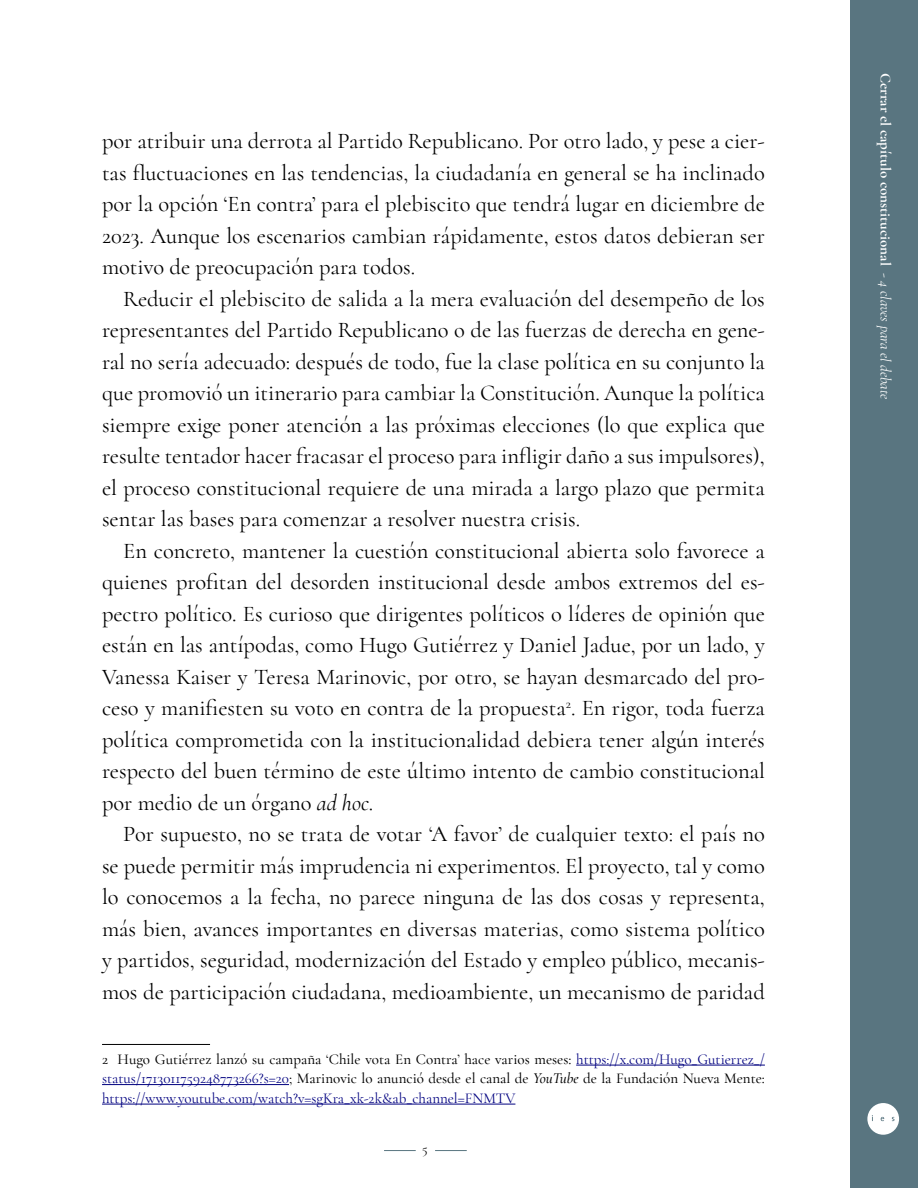
<style>
.page{position:relative;width:918px;height:1188px;background:#fff}
.page>*{position:absolute;margin:0;border:0;box-sizing:border-box;transform-origin:0 0}
.t1{font:22.5px/31.5px "Cormorant";color:#000;text-align:justify}
.t2{font:15px/19.5px "Cormorant Garamond";color:#000080;text-align:justify}
.t3{font:700 15px "Cormorant";color:#fff}
.t4{font:13.5px "Cormorant Garamond";color:#000}
.s1{font-style:italic}
.s2{font-weight:500;color:#000}
.s3{font-weight:500;font-style:italic;color:#000}
.s4{font-weight:400}
.s5{font-weight:400;font-style:italic}
</style>
<div class="page">
<div style="left:850px;top:0;width:68px;height:1188px;background:#597580"></div>
<div style="left:867px;top:1103px;width:32px;height:32px;background:#fff;border-radius:50%"></div>
<svg style="left:881px;top:1117px;width:3px;height:4px"></svg>
<hr style="left:384px;top:1150px;width:32px;height:1px;background:#597580">
<hr style="left:435px;top:1150px;width:32px;height:1px;background:#597580">
<hr style="left:102px;top:1044px;width:108px;height:1px;background:#000">
<hr style="left:576px;top:1065px;width:189px;height:1px;background:#000080">
<hr style="left:102px;top:1084px;width:187px;height:1px;background:#000080">
<hr style="left:102px;top:1104px;width:413px;height:1px;background:#000080">
<p class="t1" style="left:102px;top:125px;width:664px">por atribuir una derrota al Partido Republicano. Por otro lado, y pese a cier&shy;tas fluctuaciones en las tendencias, la ciudadanía en general se ha inclinado por la opción ‘En contra’ para el plebiscito que tendrá lugar en diciembre de 2023. Aunque los escenarios cambian rápidamente, estos datos debieran ser motivo de preocupación para todos.</p>
<p class="t1" style="left:102px;top:283px;width:664px;text-indent:21px">Reducir el plebiscito de salida a la mera evaluación del desempeño de los representantes del Partido Republicano o de las fuerzas de derecha en gene&shy;ral no sería adecuado: después de todo, fue la clase política en su conjunto la que promovió un itinerario para cambiar la Constitución. Aunque la política siempre exige poner atención a las próximas elecciones (lo que explica que resulte tentador hacer fracasar el proceso para infligir daño a sus impulsores), el proceso constitucional requiere de una mirada a largo plazo que permita sentar las bases para comenzar a resolver nuestra crisis.</p>
<p class="t1" style="left:102px;top:535px;width:664px;text-indent:21px">En concreto, mantener la cuestión constitucional abierta solo favorece a quienes profitan del desorden institucional desde ambos extremos del es&shy;pectro político. Es curioso que dirigentes políticos o líderes de opinión que están en las antípodas, como Hugo Gutiérrez y Daniel Jadue, por un lado, y Vanessa Kaiser y Teresa Marinovic, por otro, se hayan desmarcado del pro&shy;ceso y manifiesten su voto en contra de la propuesta<sup>2</sup>. En rigor, toda fuerza política comprometida con la institucionalidad debiera tener algún interés respecto del buen término de este último intento de cambio constitucional por medio de un órgano <span class="s1">ad hoc</span>.</p>
<p class="t1" style="left:102px;top:818px;width:664px;text-indent:21px">Por supuesto, no se trata de votar ‘A favor’ de cualquier texto: el país no se puede permitir más imprudencia ni experimentos. El proyecto, tal y como lo conocemos a la fecha, no parece ninguna de las dos cosas y representa, más bien, avances importantes en diversas materias, como sistema político y partidos, seguridad, modernización del Estado y empleo público, mecanis&shy;mos de participación ciudadana, medioambiente, un mecanismo de paridad</p>
<p class="t2" style="left:102px;top:1049px;width:664px"><span class="s2">2 Hugo Gutiérrez lanzó su campaña ‘Chile vota En Contra’ hace varios meses:</span> https://x.com/Hugo_Gutierrez_/ status/1713011759248773266?s=20<span class="s2">; Marinovic lo anunció desde el canal de</span> <span class="s3">YouTube</span> <span class="s2">de la Fundación Nueva Mente: </span>https://www.youtube.com/watch?v=sgKra_xk-2k&amp;ab_channel=FNMTV</p>
<p class="t4" style="left:422px;top:1141px;width:7px">5</p>
<p class="t3" style="left:895px;top:73px;width:328px;rotate:90deg">Cerrar el capítulo constitucional <span class="s4">-</span> <span class="s5">4 claves para el debate</span></p>
</div>
